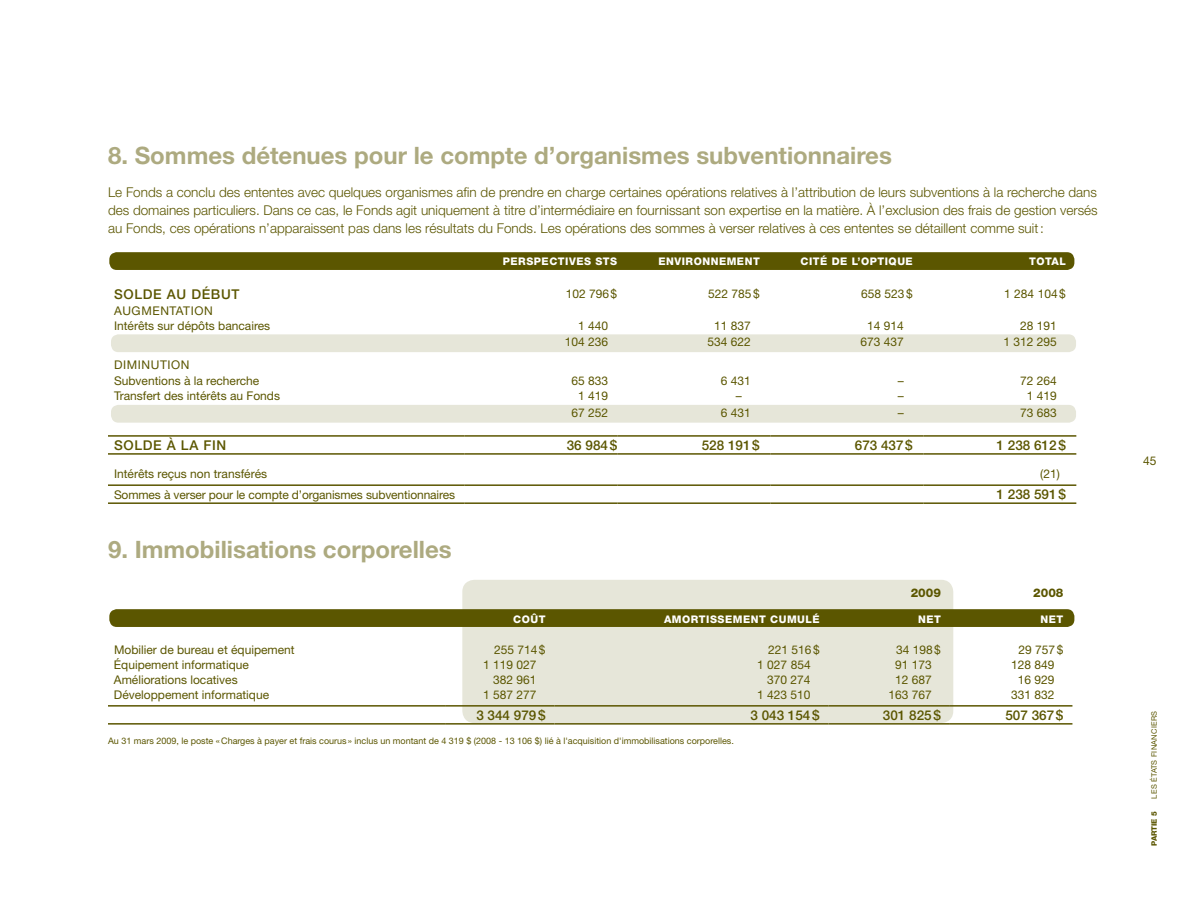
<style>
.page{position:relative;width:1188px;height:918px;background:#fff}
.page>*{position:absolute;margin:0;border:0;box-sizing:border-box;transform-origin:0 0}
.t1{font:700 24px "Helvetica Neue";color:#adaa80}
.t2{font:300 13.5px/18px "Helvetica Neue";color:#5b5600;text-align:justify}
.t3{font:500 13.5px "Helvetica Neue";color:#5b5600}
.t4{font:12px "Helvetica Neue";color:#5b5600}
.t5{font:12px/15px "Helvetica Neue";letter-spacing:.05em;color:#5b5600}
.t6{font:800 12px "Helvetica Neue";color:#5b5600}
.t7{font:800 10.5px "Helvetica Neue";letter-spacing:.05em;color:#fff}
.t8{font:9px "Helvetica Neue";color:#5b5600}
.t9{font:7.5px "Helvetica Neue";letter-spacing:.03em;color:#5b5600}
.t10{font:800 7.5px "Helvetica Neue";color:#5b5600}
</style>
<div class="page">
<div style="left:462px;top:580px;width:491px;height:143px;background:#e6e6d9;border-radius:12px"></div>
<div style="left:109px;top:609px;width:965px;height:18px;background:#5b5600;border-radius:7px"></div>
<div style="left:111px;top:405px;width:965px;height:18px;background:#e6e6d9;border-radius:7px"></div>
<div style="left:111px;top:334px;width:965px;height:18px;background:#e6e6d9;border-radius:7px"></div>
<div style="left:109px;top:252px;width:965px;height:18px;background:#5b5600;border-radius:7px"></div>
<hr style="left:108px;top:435px;width:356px;height:2px;background:#5b5600">
<hr style="left:464px;top:435px;width:153px;height:2px;background:#5b5600">
<hr style="left:617px;top:435px;width:153px;height:2px;background:#5b5600">
<hr style="left:770px;top:435px;width:153px;height:2px;background:#5b5600">
<hr style="left:108px;top:453px;width:356px;height:2px;background:#5b5600">
<hr style="left:464px;top:453px;width:153px;height:2px;background:#5b5600">
<hr style="left:617px;top:453px;width:153px;height:2px;background:#5b5600">
<hr style="left:770px;top:453px;width:153px;height:2px;background:#5b5600">
<hr style="left:108px;top:484px;width:356px;height:2px;background:#5b5600">
<hr style="left:464px;top:484px;width:153px;height:2px;background:#5b5600">
<hr style="left:617px;top:484px;width:153px;height:2px;background:#5b5600">
<hr style="left:770px;top:484px;width:153px;height:2px;background:#5b5600">
<hr style="left:923px;top:484px;width:153px;height:2px;background:#5b5600">
<hr style="left:108px;top:502px;width:356px;height:2px;background:#5b5600">
<hr style="left:464px;top:502px;width:153px;height:2px;background:#5b5600">
<hr style="left:617px;top:502px;width:153px;height:2px;background:#5b5600">
<hr style="left:770px;top:502px;width:153px;height:2px;background:#5b5600">
<hr style="left:923px;top:502px;width:153px;height:2px;background:#5b5600">
<hr style="left:923px;top:435px;width:153px;height:2px;background:#5b5600">
<hr style="left:923px;top:453px;width:153px;height:2px;background:#5b5600">
<hr style="left:108px;top:705px;width:338px;height:2px;background:#5b5600">
<hr style="left:446px;top:705px;width:109px;height:2px;background:#5b5600">
<hr style="left:555px;top:705px;width:274px;height:2px;background:#5b5600">
<hr style="left:829px;top:705px;width:121px;height:2px;background:#5b5600">
<hr style="left:950px;top:705px;width:122px;height:2px;background:#5b5600">
<hr style="left:108px;top:723px;width:338px;height:2px;background:#5b5600">
<hr style="left:446px;top:723px;width:109px;height:2px;background:#5b5600">
<hr style="left:555px;top:723px;width:274px;height:2px;background:#5b5600">
<hr style="left:829px;top:723px;width:121px;height:2px;background:#5b5600">
<hr style="left:950px;top:723px;width:122px;height:2px;background:#5b5600">
<h1 class="t1" style="left:108px;top:140px;width:785px">8. Sommes détenues pour le compte d’organismes subventionnaires</h1>
<p class="t2" style="left:108px;top:182px;width:991px">Le Fonds a conclu des ententes avec quelques organismes afin de prendre en charge certaines opérations relatives à l’attribution de leurs subventions à la recherche dans des domaines particuliers. Dans ce cas, le Fonds agit uniquement à titre d’intermédiaire en fournissant son expertise en la matière. À l’exclusion des frais de gestion versés au Fonds, ces opérations n’apparaissent pas dans les résultats du Fonds. Les opérations des sommes à verser relatives à ces ententes se détaillent comme suit:</p>
<p class="t7" style="left:503px;top:255px;width:116px">PERSPECTIVES STS</p>
<p class="t7" style="left:658px;top:255px;width:103px">ENVIRONNEMENT</p>
<p class="t7" style="left:801px;top:255px;width:114px">CITÉ DE L’OPTIQUE</p>
<p class="t7" style="left:1029px;top:255px;width:35px">TOTAL</p>
<p class="t3" style="left:114px;top:286px;width:20px">SOLDE</p>
<p class="t3" style="left:167px;top:286px;width:35px">AU DÉBUT</p>
<p class="t4" style="left:566px;top:287px;width:53px">102 796$</p>
<p class="t4" style="left:708px;top:287px;width:53px">522 785$</p>
<p class="t4" style="left:861px;top:287px;width:53px">658 523$</p>
<p class="t4" style="left:1004px;top:287px;width:63px">1 284 104$</p>
<p class="t5" style="left:114px;top:303px;width:158px">Augm entation<br>I ntérêts sur dépôts bancaires</p>
<p class="t4" style="left:578px;top:318px;width:32px">1 440</p>
<p class="t4" style="left:714px;top:318px;width:38px">11 837</p>
<p class="t4" style="left:867px;top:318px;width:38px">14 914</p>
<p class="t4" style="left:1020px;top:318px;width:38px">28 191</p>
<p class="t4" style="left:565px;top:335px;width:45px">104 236</p>
<p class="t4" style="left:707px;top:335px;width:45px">534 622</p>
<p class="t4" style="left:860px;top:335px;width:45px">673 437</p>
<p class="t4" style="left:1003px;top:335px;width:55px">1 312 295</p>
<p class="t5" style="left:114px;top:356px;width:147px;line-height:16.5px">Dim inution<br>Subventions à la recherche</p>
<p class="t4" style="left:572px;top:374px;width:38px">65 833</p>
<p class="t4" style="left:721px;top:374px;width:32px">6 431</p>
<p class="t4" style="left:898px;top:374px;width:7px">–</p>
<p class="t4" style="left:1020px;top:374px;width:38px">72 264</p>
<p class="t4" style="left:114px;top:389px;width:168px">Transfert des intérêts au Fonds</p>
<p class="t4" style="left:578px;top:389px;width:32px">1 419</p>
<p class="t4" style="left:736px;top:389px;width:7px">–</p>
<p class="t4" style="left:898px;top:389px;width:7px">–</p>
<p class="t4" style="left:1027px;top:389px;width:32px">1 419</p>
<p class="t4" style="left:572px;top:405px;width:38px">67 252</p>
<p class="t4" style="left:721px;top:405px;width:32px">6 431</p>
<p class="t4" style="left:898px;top:405px;width:7px">–</p>
<p class="t4" style="left:1020px;top:405px;width:38px">73 683</p>
<p class="t3" style="left:114px;top:437px;width:20px">SOLDE</p>
<p class="t3" style="left:167px;top:437px;width:53px">À LA FIN</p>
<p class="t3" style="left:567px;top:437px;width:52px">36 984$</p>
<p class="t3" style="left:702px;top:437px;width:59px">528 191$</p>
<p class="t3" style="left:855px;top:437px;width:59px">673 437$</p>
<p class="t3" style="left:997px;top:437px;width:71px">1 238 612$</p>
<p class="t4" style="left:114px;top:467px;width:155px">I ntérêts reçus non transférés</p>
<p class="t4" style="left:1040px;top:467px;width:21px">(21)</p>
<p class="t4" style="left:114px;top:488px;width:343px">Sommes à verser pour le compte d’organismes subventionnaires</p>
<p class="t3" style="left:997px;top:487px;width:71px">1 238 591$</p>
<h1 class="t1" style="left:108px;top:535px;width:345px">9. Immobilisations corporelles</h1>
<p class="t6" style="left:911px;top:586px;width:32px">2009</p>
<p class="t6" style="left:1033px;top:586px;width:32px">2008</p>
<p class="t7" style="left:513px;top:613px;width:34px">COÛT</p>
<p class="t7" style="left:664px;top:613px;width:157px">AMORTISSEMENT CUMULÉ</p>
<p class="t7" style="left:918px;top:613px;width:24px">NET</p>
<p class="t7" style="left:1041px;top:613px;width:24px">NET</p>
<p class="t4" style="left:114px;top:642px;width:182px">Mobilier de bureau et équipement</p>
<p class="t4" style="left:494px;top:642px;width:53px">255 714$</p>
<p class="t4" style="left:768px;top:642px;width:53px">221 516$</p>
<p class="t4" style="left:896px;top:642px;width:46px">34 198$</p>
<p class="t4" style="left:1019px;top:642px;width:46px">29 757$</p>
<p class="t4" style="left:114px;top:657px;width:136px">Équipement informatique</p>
<p class="t4" style="left:483px;top:657px;width:55px">1 119 027</p>
<p class="t4" style="left:757px;top:657px;width:55px">1 027 854</p>
<p class="t4" style="left:895px;top:657px;width:38px">91 173</p>
<p class="t4" style="left:1011px;top:657px;width:45px">128 849</p>
<p class="t4" style="left:114px;top:672px;width:125px">Améliorations locatives</p>
<p class="t4" style="left:493px;top:672px;width:45px">382 961</p>
<p class="t4" style="left:767px;top:672px;width:45px">370 274</p>
<p class="t4" style="left:895px;top:672px;width:38px">12 687</p>
<p class="t4" style="left:1018px;top:672px;width:38px">16 929</p>
<p class="t4" style="left:114px;top:687px;width:157px">Développement informatique</p>
<p class="t4" style="left:483px;top:687px;width:55px">1 587 277</p>
<p class="t4" style="left:757px;top:687px;width:55px">1 423 510</p>
<p class="t4" style="left:889px;top:687px;width:45px">163 767</p>
<p class="t4" style="left:1011px;top:687px;width:45px">331 832</p>
<p class="t3" style="left:476px;top:707px;width:71px">3 344 979$</p>
<p class="t3" style="left:750px;top:707px;width:71px">3 043 154$</p>
<p class="t3" style="left:883px;top:707px;width:59px">301 825$</p>
<p class="t3" style="left:1005px;top:707px;width:59px">507 367$</p>
<p class="t8" style="left:108px;top:736px;width:627px">Au 31 mars 2009, le poste «Charges à payer et frais courus » inclus un montant de 4 319 $ (2008 - 13 106 $) lié à l'acquisition d'immobilisations corporelles.</p>
<p class="t4" style="left:1143px;top:454px;width:15px">45</p>
<p class="t9" style="left:1150px;top:799px;width:89px;rotate:-90deg">Les États f inanc iers</p>
<p class="t10" style="left:1150px;top:846px;width:36px;rotate:-90deg">PARTIE 5</p>
</div>
